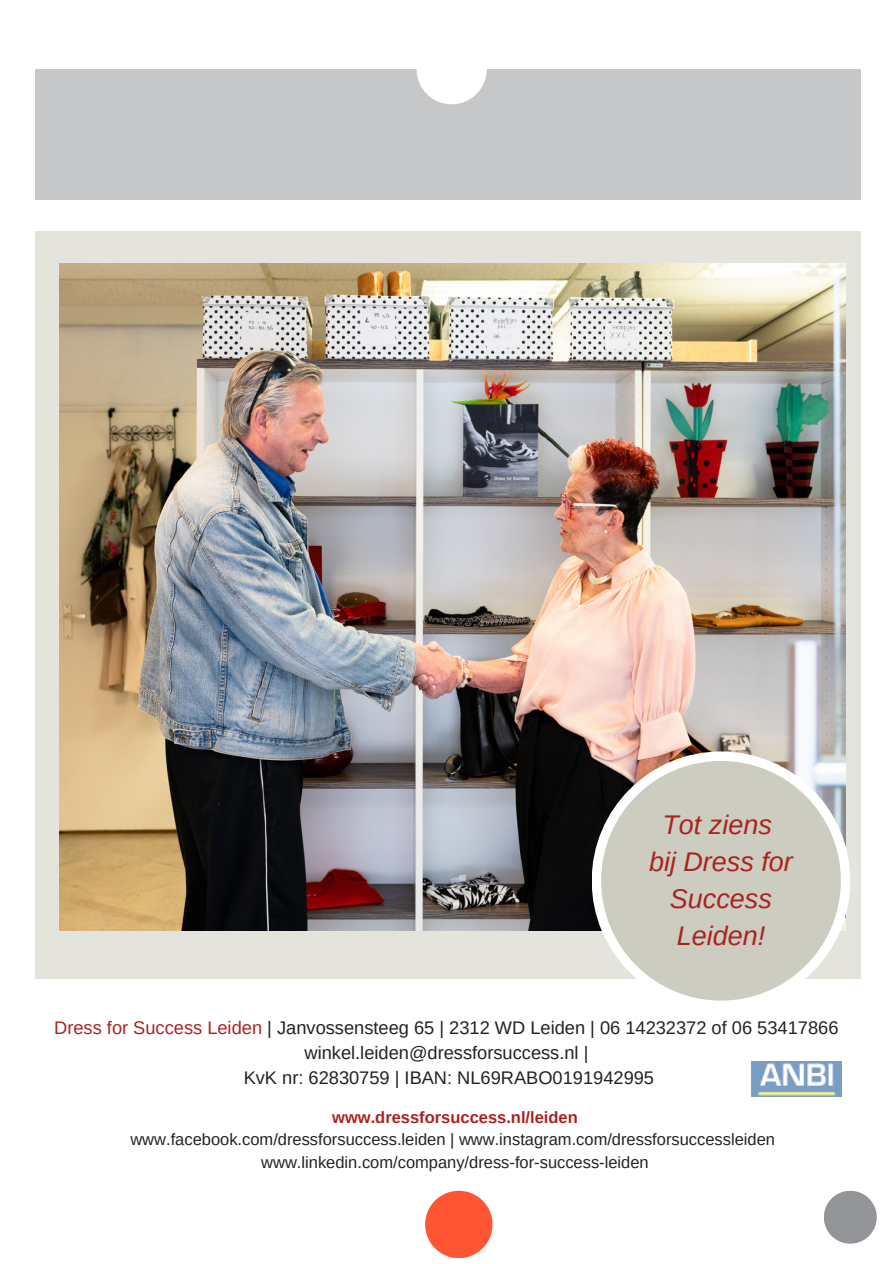
<style>
.page{position:relative;width:893px;height:1264px;background:#fff}
.page>*{position:absolute;margin:0;border:0;box-sizing:border-box;transform-origin:0 0}
.t1{font:italic 27px/37px "Arimo";color:#aa2220;text-align:center}
.t2{font:18.3px/25px "Arimo";color:#222;text-align:center}
.t3{font:16.5px/22.5px "Arimo";color:#222;text-align:center}
.t4{font:700 16.5px "Arimo";color:#aa2220}
.s1{color:#aa2220}
</style>
<div class="page">
<div style="left:36px;top:69px;width:825px;height:131px;background:#c6c7c8"></div>
<img style="left:751px;top:1061px;width:90px;height:35px">
<svg style="left:416px;top:69px;width:70px;height:35px"></svg>
<svg style="left:824px;top:1191px;width:52px;height:52px"></svg>
<div style="left:36px;top:231px;width:824px;height:747px;background:#e4e4dd"></div>
<svg style="left:425px;top:1190px;width:67px;height:68px"></svg>
<img style="left:59px;top:264px;width:786px;height:666px">
<div style="left:591px;top:751px;width:259px;height:259px;background:#fff;border-radius:50%"></div>
<div style="left:601px;top:761px;width:239px;height:239px;background:#ccccc0;border-radius:50%"></div>
<h1 class="t1" style="left:649px;top:805px;width:145px">Tot ziens<br>bij Dress for<br>Success<br>Leiden!</h1>
<p class="t2" style="left:54px;top:1015px;width:785px"><span class="s1">Dress for Success Leiden</span> | Janvossensteeg 65 | 2312 WD Leiden | 06 14232372 of 06 53417866 winkel.leiden@dressforsuccess.nl |<br>KvK nr: 62830759 | IBAN: NL69RABO0191942995</p>
<p class="t4" style="left:332px;top:1107px;width:247px">www.dressforsuccess.nl/leiden</p>
<p class="t3" style="left:130px;top:1128px;width:646px">www.facebook.com/dressforsuccess.leiden | www.instagram.com/dressforsuccessleiden www.linkedin.com/company/dress-for-success-leiden</p>
</div>
